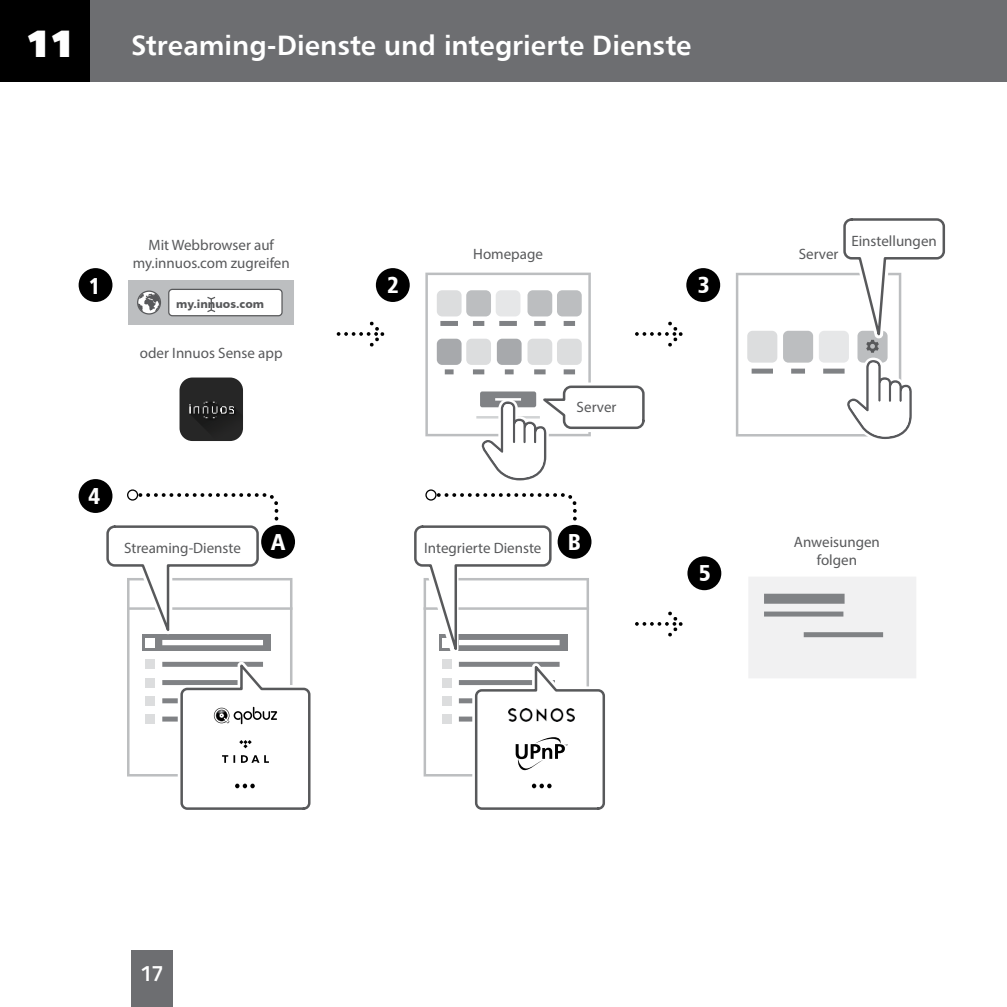
<style>
.page{position:relative;width:1007px;height:1007px;background:#fff}
.page>*{position:absolute;margin:0;border:0;box-sizing:border-box;transform-origin:0 0}
.t1{font:900 40px "Titillium";color:#fff}
.t2{font:27.5px "Humanist 777 BT Bold B";color:#fff}
.t3{font:23.25px "Humanist 777 BT Black Condensed B";color:#fff}
.t4{font:600 22.5px "Titillium";color:#fff}
.t5{font:15px/18px "Humanist 777 BT Bold Condensed B";color:#58595b;text-align:center}
.t6{font:11.25px "Humanist 777 BT Black B";color:#58595b}
</style>
<div class="page">
<div style="left:131px;top:950px;width:41px;height:56px;background:#6d6e71"></div>
<div style="left:0;top:0;width:1006px;height:81px;background:#6d6e71"></div>
<div style="left:0;top:0;width:90px;height:81px;background:#000"></div>
<svg style="left:336px;top:321px;width:48px;height:26px"></svg>
<svg style="left:635px;top:611px;width:47px;height:25px"></svg>
<svg style="left:128px;top:280px;width:166px;height:44px"></svg>
<img style="left:179px;top:377px;width:64px;height:64px">
<div style="left:79px;top:268px;width:33px;height:34px;background:#000;border-radius:50%"></div>
<div style="left:79px;top:479px;width:33px;height:34px;background:#000;border-radius:50%"></div>
<div style="left:376px;top:268px;width:33px;height:34px;background:#000;border-radius:50%"></div>
<svg style="left:425px;top:272px;width:257px;height:209px"></svg>
<div style="left:686px;top:268px;width:34px;height:34px;background:#000;border-radius:50%"></div>
<div style="left:687px;top:556px;width:34px;height:34px;background:#000;border-radius:50%"></div>
<div style="left:749px;top:577px;width:165px;height:100px;background:#f1f1f2"></div>
<div style="left:748px;top:576px;width:168px;height:102px;border:3px solid #f1f1f2"></div>
<div style="left:764px;top:593px;width:80px;height:10px;background:#808285"></div>
<div style="left:764px;top:611px;width:79px;height:5px;background:#808285"></div>
<div style="left:803px;top:632px;width:80px;height:5px;background:#808285"></div>
<svg style="left:735px;top:218px;width:211px;height:221px"></svg>
<svg style="left:105px;top:489px;width:206px;height:321px"></svg>
<svg style="left:414px;top:489px;width:191px;height:321px"></svg>
<h1 class="t1" style="left:26px;top:14px;width:48px">11</h1>
<h2 class="t2" style="left:131px;top:28px;width:561px">Streaming-Dienste und integrierte Dienste</h2>
<h3 class="t3" style="left:89px;top:270px;width:14px">1</h3>
<p class="t5" style="left:133px;top:235px;width:158px">Mit Webbrowser auf my.innuos.com zugreifen</p>
<p class="t6" style="left:176px;top:297px;width:89px">my.innuos.com</p>
<p class="t5" style="left:140px;top:344px;width:144px">oder Innuos Sense app</p>
<h3 class="t3" style="left:387px;top:270px;width:14px">2</h3>
<p class="t5" style="left:473px;top:245px;width:71px">Homepage</p>
<p class="t5" style="left:576px;top:397px;width:41px">Server</p>
<h3 class="t3" style="left:88px;top:481px;width:14px">4</h3>
<h3 class="t3" style="left:271px;top:527px;width:16px">A</h3>
<h3 class="t3" style="left:567px;top:527px;width:14px">B</h3>
<p class="t5" style="left:124px;top:538px;width:118px">Streaming-Dienste</p>
<p class="t5" style="left:424px;top:538px;width:119px">Integrierte Dienste</p>
<h3 class="t3" style="left:697px;top:270px;width:14px">3</h3>
<h3 class="t3" style="left:698px;top:558px;width:14px">5</h3>
<p class="t5" style="left:798px;top:245px;width:41px">Server</p>
<p class="t5" style="left:851px;top:231px;width:87px">Einstellungen</p>
<p class="t5" style="left:793px;top:533px;width:87px">Anweisungen folgen</p>
<h3 class="t4" style="left:140px;top:956px;width:26px">17</h3>
</div>
